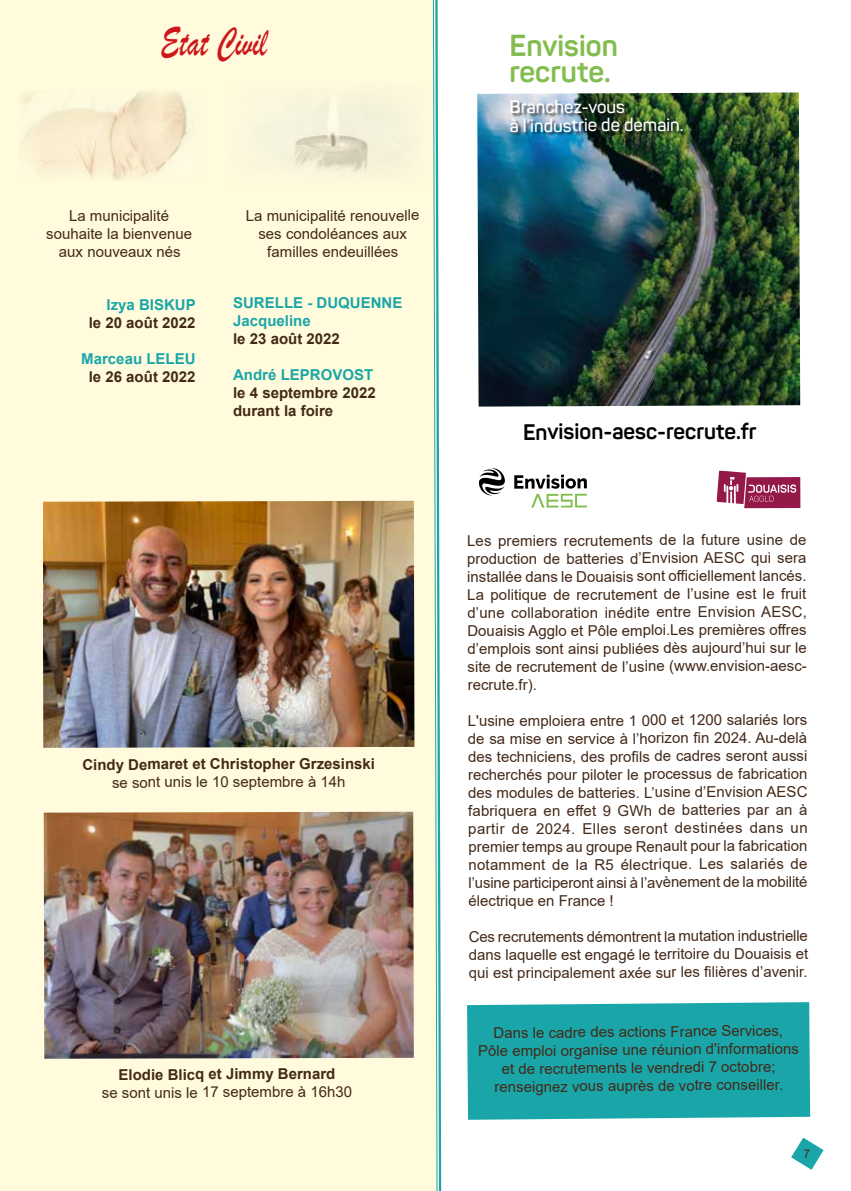
<style>
.page{position:relative;width:851px;height:1191px;background:#fff}
.page>*{position:absolute;margin:0;border:0;box-sizing:border-box;transform-origin:0 0}
.t1{font:42px "Brush Script";color:#cd171a;scale:.74 1}
.t2{font:700 30px/26px "Panton";letter-spacing:-.005em;color:#83bd4f}
.t3{font:700 22.2px "Panton";letter-spacing:-.005em;color:#000}
.t4{font:600 17.85px/18.6px "Panton";letter-spacing:-.005em;color:#fff}
.t5{font:15px/18px "Arial";letter-spacing:-.005em;color:#432918;text-align:center}
.t6{font:700 15px/18px "Arial";color:#432918}
.t7{font:700 15px/18px "Arial";color:#1aa6a9}
.t8{font:12px "Arial";color:#432918}
</style>
<div class="page">
<svg style="left:791px;top:1137px;width:32px;height:32px"></svg>
<div style="left:0;top:0;width:432px;height:1191px;background:#fffbdc"></div>
<img style="left:18px;top:90px;width:185px;height:91px">
<img style="left:227px;top:81px;width:205px;height:104px">
<svg style="left:0;top:0;width:18px;height:79px"></svg>
<img style="left:43px;top:501px;width:371px;height:247px">
<img style="left:44px;top:811px;width:370px;height:247px">
<img style="left:477px;top:92px;width:323px;height:314px">
<svg style="left:716px;top:470px;width:84px;height:38px"></svg>
<img style="left:511px;top:100px;width:176px;height:37px">
<svg style="left:479px;top:468px;width:108px;height:39px"></svg>
<div style="left:467px;top:1002px;width:343px;height:117px;background:#1aa6a9"></div>
<svg style="left:432px;top:0;width:10px;height:1191px;background:#b2dfd1"></svg>
<h1 class="t1" style="left:160px;top:17px;width:145px;rotate:-1deg">Etat Civil</h1>
<p class="t5" style="left:46px;top:207px;width:148px">La municipalité souhaite la bienvenue aux nouveaux nés</p>
<p class="t7" style="left:107px;top:296px;width:91px">Izya BISKUP</p>
<p class="t6" style="left:89px;top:314px;width:108px">le 20 août 2022</p>
<p class="t7" style="left:81px;top:350px;width:116px">Marceau LELEU</p>
<p class="t6" style="left:89px;top:368px;width:108px">le 26 août 2022</p>
<p class="t5" style="left:246px;top:206px;width:175px">La municipalité renouvelle ses condoléances aux familles endeuillées</p>
<p class="t7" style="left:233px;top:294px;width:171px">SURELLE - DUQUENNE<br>Jacqueline</p>
<p class="t6" style="left:233px;top:330px;width:108px">le 23 août 2022</p>
<p class="t7" style="left:233px;top:366px;width:142px">André LEPROVOST</p>
<p class="t6" style="left:233px;top:384px;width:144px">le 4 septembre 2022 durant la foire</p>
<p class="t6" style="left:82px;top:755px;width:294px">Cindy Demaret et Christopher Grzesinski</p>
<p class="t5" style="left:112px;top:773px;width:235px">se sont unis le 10 septembre à 14h</p>
<p class="t6" style="left:118px;top:1065px;width:218px">Elodie Blicq et Jimmy Bernard</p>
<p class="t5" style="left:102px;top:1083px;width:252px">se sont unis le 17 septembre à 16h30</p>
<h2 class="t2" style="left:509px;top:32px;width:110px">Envision recrute.</h2>
<p class="t4" style="left:509px;top:97px;width:175px">Branchez-vous<br>à l’industrie de demain.</p>
<h3 class="t3" style="left:523px;top:417px;width:235px">Envision-aesc-recrute.fr</h3>
<p class="t5" style="left:467px;top:531px;width:341px;text-align:justify">Les premiers recrutements de la future usine de production de batteries d’Envision AESC qui sera installée dans le Douaisis sont officiellement lancés.<br>La politique de recrutement de l’usine est le fruit d’une collaboration inédite entre Envision AESC, Douaisis Agglo et Pôle emploi.Les premières offres d’emplois sont ainsi publiées dès aujourd’hui sur le site de recrutement de l’usine (www.envision-aesc&shy;recrute.fr).</p>
<p class="t5" style="left:468px;top:711px;width:341px;text-align:justify">L'usine emploiera entre 1 000 et 1200 salariés lors de sa mise en service à l’horizon fin 2024. Au-delà des techniciens, des profils de cadres seront aussi recherchés pour piloter le processus de fabrication des modules de batteries. L’usine d’Envision AESC fabriquera en effet 9 GWh de batteries par an à partir de 2024. Elles seront destinées dans un premier temps au groupe Renault pour la fabrication notamment de la R5 électrique. Les salariés de l’usine participeront ainsi à l’avènement de la mobilité électrique en France !</p>
<p class="t5" style="left:468px;top:927px;width:341px;text-align:justify">Ces recrutements démontrent la mutation industrielle dans laquelle est engagé le territoire du Douaisis et qui est principalement axée sur les filières d’avenir.</p>
<p class="t5" style="left:477px;top:1025px;width:322px;rotate:-1deg">Dans le cadre des actions France Services, Pôle emploi organise une réunion d'informations et de recrutements le vendredi 7 octobre; renseignez vous auprès de votre conseiller.</p>
<p class="t8" style="left:803px;top:1145px;width:8px">7</p>
</div>
